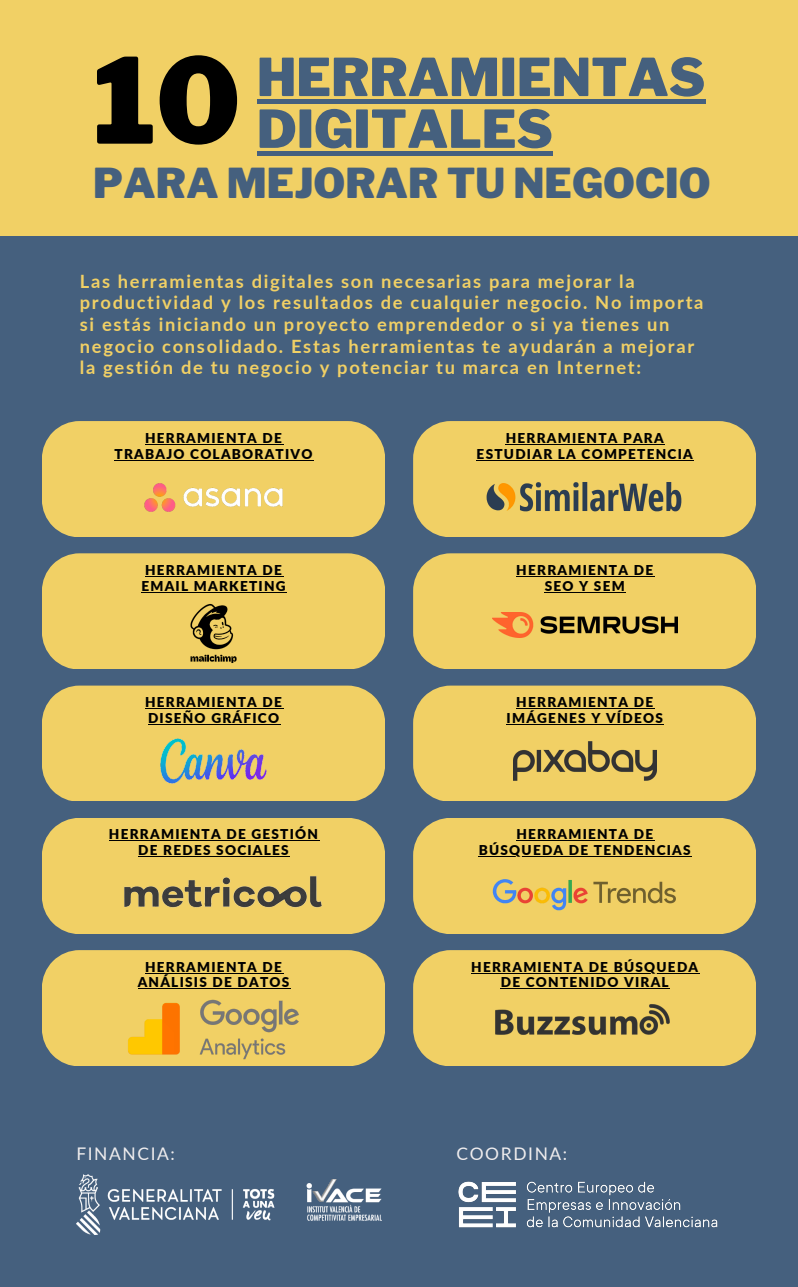
<style>
.page{position:relative;width:798px;height:1287px;background:#fff}
.page>*{position:absolute;margin:0;border:0;box-sizing:border-box;transform-origin:0 0}
.t1{font:900 117.31px "Libre Franklin";color:#000}
.t2{font:900 51.81px/51.8px "Libre Franklin";color:#45607e}
.t3{font:900 40.88px "Libre Franklin";color:#45607e}
.t4{font:700 18.31px/21.6px "Lato";letter-spacing:.09em;color:#f1d065}
.t5{font:17.44px "Lato";letter-spacing:.09em;color:#efedee}
.t6{font:900 13.56px/15.9px "Lato";letter-spacing:.09em;color:#000;text-align:center}
</style>
<div class="page">
<div style="left:0;top:0;width:798px;height:1286px;background:#45607e"></div>
<img style="left:458px;top:1181px;width:260px;height:47px">
<img style="left:76px;top:1174px;width:305px;height:60px">
<div style="left:42px;top:421px;width:342px;height:115px;background:#f1d065"></div>
<div style="left:413px;top:421px;width:342px;height:115px;background:#f1d065"></div>
<div style="left:42px;top:553px;width:342px;height:115px;background:#f1d065"></div>
<div style="left:413px;top:553px;width:342px;height:115px;background:#f1d065"></div>
<div style="left:42px;top:685px;width:342px;height:116px;background:#f1d065"></div>
<div style="left:413px;top:685px;width:342px;height:116px;background:#f1d065"></div>
<div style="left:42px;top:818px;width:342px;height:115px;background:#f1d065"></div>
<div style="left:413px;top:818px;width:342px;height:115px;background:#f1d065"></div>
<div style="left:42px;top:950px;width:342px;height:115px;background:#f1d065"></div>
<div style="left:413px;top:950px;width:342px;height:115px;background:#f1d065"></div>
<div style="left:0;top:0;width:797px;height:236px;background:#f1d065"></div>
<img style="left:141px;top:464px;width:145px;height:65px">
<img style="left:176px;top:595px;width:75px;height:74px">
<img style="left:156px;top:734px;width:115px;height:54px">
<img style="left:123px;top:874px;width:202px;height:34px">
<img style="left:128px;top:995px;width:171px;height:67px">
<img style="left:487px;top:481px;width:196px;height:30px">
<img style="left:492px;top:612px;width:185px;height:25px">
<img style="left:513px;top:741px;width:143px;height:39px">
<img style="left:479px;top:866px;width:211px;height:58px">
<img style="left:491px;top:998px;width:187px;height:43px">
<hr style="left:145px;top:444px;width:138px;height:1px;background:#000">
<hr style="left:114px;top:460px;width:200px;height:1px;background:#000">
<div style="left:257px;top:99px;width:448px;height:5px;background:#45607e"></div>
<div style="left:257px;top:151px;width:296px;height:5px;background:#45607e"></div>
<hr style="left:506px;top:444px;width:159px;height:1px;background:#000">
<hr style="left:477px;top:460px;width:217px;height:1px;background:#000">
<hr style="left:145px;top:575px;width:138px;height:1px;background:#000">
<hr style="left:141px;top:591px;width:146px;height:1px;background:#000">
<hr style="left:145px;top:708px;width:138px;height:1px;background:#000">
<hr style="left:148px;top:724px;width:132px;height:1px;background:#000">
<hr style="left:109px;top:840px;width:210px;height:1px;background:#000">
<hr style="left:138px;top:856px;width:152px;height:1px;background:#000">
<hr style="left:145px;top:972px;width:138px;height:1px;background:#000">
<hr style="left:138px;top:988px;width:153px;height:1px;background:#000">
<hr style="left:516px;top:575px;width:138px;height:1px;background:#000">
<hr style="left:545px;top:591px;width:81px;height:1px;background:#000">
<hr style="left:516px;top:708px;width:138px;height:1px;background:#000">
<hr style="left:506px;top:724px;width:158px;height:1px;background:#000">
<hr style="left:516px;top:839px;width:138px;height:1px;background:#000">
<hr style="left:479px;top:855px;width:213px;height:1px;background:#000">
<hr style="left:471px;top:972px;width:228px;height:1px;background:#000">
<hr style="left:501px;top:988px;width:169px;height:1px;background:#000">
<h1 class="t1" style="left:93px;top:30px;width:149px">10</h1>
<h2 class="t2" style="left:257px;top:51px;width:450px">HERRAMIENTAS<br>DIGITALES</h2>
<h3 class="t3" style="left:93px;top:158px;width:619px">PARA MEJORAR TU NEGOCIO</h3>
<p class="t4" style="left:80px;top:270px;width:625px">Las herramientas digitales son necesarias para mejorar la productividad y los resultados de cualquier negocio. No importa si estás iniciando un proyecto emprendedor o si ya tienes un negocio consolidado. Estas herramientas te ayudarán a mejorar la gestión de tu negocio y potenciar tu marca en Internet:</p>
<p class="t6" style="left:114px;top:430px;width:200px">HERRAMIENTA DE<br>TRABAJO COLABORATIVO</p>
<p class="t6" style="left:477px;top:430px;width:218px">HERRAMIENTA PARA<br>ESTUDIAR LA COMPETENCIA</p>
<p class="t6" style="left:141px;top:561px;width:146px;text-align:left">HERRAMIENTA DE<br>EMAIL MARKETING</p>
<p class="t6" style="left:516px;top:561px;width:138px">HERRAMIENTA DE<br>SEO Y SEM</p>
<p class="t6" style="left:145px;top:693px;width:138px;text-align:left">HERRAMIENTA DE<br>DISEÑO GRÁFICO</p>
<p class="t6" style="left:506px;top:693px;width:158px">HERRAMIENTA DE<br>IMÁGENES Y VÍDEOS</p>
<p class="t6" style="left:109px;top:826px;width:211px">HERRAMIENTA DE GESTIÓN<br>DE REDES SOCIALES</p>
<p class="t6" style="left:479px;top:825px;width:213px">HERRAMIENTA DE<br>BÚSQUEDA DE TENDENCIAS</p>
<p class="t6" style="left:138px;top:958px;width:153px">HERRAMIENTA DE<br>ANÁLISIS DE DATOS</p>
<p class="t6" style="left:471px;top:958px;width:228px">HERRAMIENTA DE BÚSQUEDA<br>DE CONTENIDO VIRAL</p>
<p class="t5" style="left:76px;top:1142px;width:100px">FINANCIA:</p>
<p class="t5" style="left:456px;top:1142px;width:112px">COORDINA:</p>
</div>
